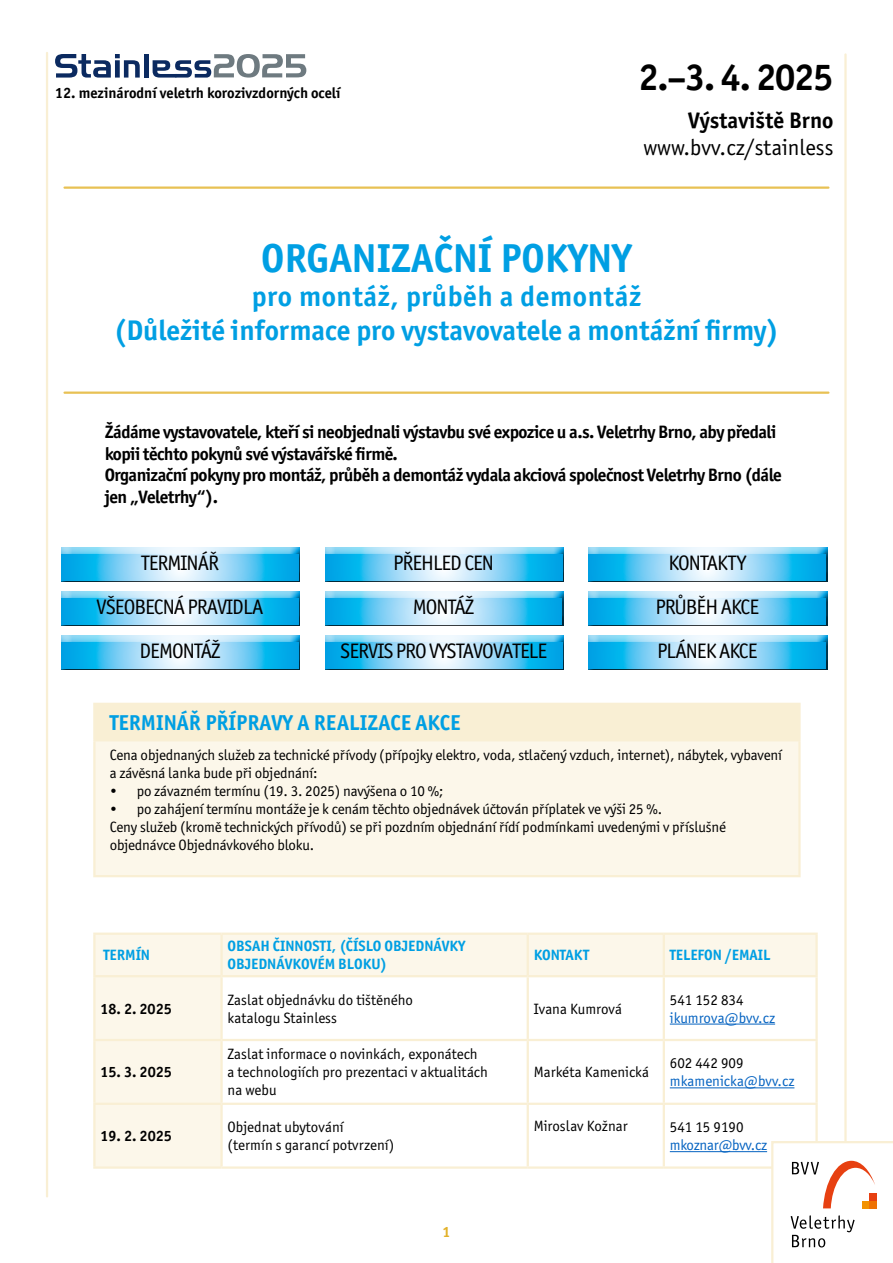
<style>
.page{position:relative;width:893px;height:1263px;background:#fff}
.page>*{position:absolute;margin:0;border:0;box-sizing:border-box;transform-origin:0 0}
.t1{font:700 40.5px "Officina Sans ITC Pro";color:#009fe3}
.t2{font:700 37.5px "Officina Sans ITC Pro";color:#000}
.t3{font:700 28.5px/34.2px "Officina Sans ITC Pro";color:#009fe3;text-align:center}
.t4{font:22.5px "Officina Sans ITC Pro";color:#000}
.t5{font:700 22.5px "Officina Sans ITC Pro";color:#000}
.t6{font:700 21.6px "Officina Sans ITC Pro";color:#009fe3}
.t7{font:21px/44px "Officina Sans ITC Pro";letter-spacing:-.045em;color:#000;text-align:center}
.t8{font:700 18px/21.6px "Officina Sans ITC Pro";letter-spacing:-.03em;color:#000}
.t9{font:15px/18px "Officina Sans ITC Pro";letter-spacing:-.01em;color:#000}
.t10{font:700 15px/18px "Officina Sans ITC Pro";color:#009fe3}
.t11{font:700 15px "Officina Sans ITC Pro";color:#000}
.t12{font:15px "Officina Sans ITC Pro";color:#0563c1}
.t13{font:15px "Officina Sans ITC Pro";letter-spacing:-.02em;color:#0563c1}
.t14{font:700 15px "Officina Sans ITC Pro";color:#e2b129}
</style>
<div class="page">
<hr style="left:46px;top:53px;width:2px;height:1143px;background:#f9efd4">
<hr style="left:844px;top:54px;width:3px;height:1142px;background:#f9efd4">
<hr style="left:65px;top:391px;width:763px;height:3px;background:#e8c154">
<hr style="left:65px;top:186px;width:763px;height:3px;background:#e8c154">
<div style="left:94px;top:704px;width:705px;height:36px;background:#f9efd4"></div>
<div style="left:94px;top:740px;width:705px;height:136px;background:#fcf7ea"></div>
<hr style="left:93px;top:739px;width:708px;height:2px;background:#f9efd4">
<hr style="left:93px;top:703px;width:708px;height:2px;background:#f9efd4">
<hr style="left:93px;top:705px;width:2px;height:34px;background:#f9efd4">
<hr style="left:798px;top:705px;width:3px;height:34px;background:#f9efd4">
<hr style="left:93px;top:741px;width:2px;height:134px;background:#f9efd4">
<hr style="left:798px;top:741px;width:3px;height:134px;background:#f9efd4">
<hr style="left:93px;top:875px;width:708px;height:2px;background:#f9efd4">
<div style="left:55px;top:540px;width:256px;height:44px;background:#000;opacity:.75"></div>
<svg style="left:62px;top:555px;width:236px;height:25px"></svg>
<div style="left:319px;top:584px;width:255px;height:44px;background:#000;opacity:.75"></div>
<svg style="left:325px;top:598px;width:237px;height:26px"></svg>
<div style="left:50px;top:580px;width:259px;height:48px;background:#fff;opacity:.75"></div>
<div style="left:55px;top:584px;width:256px;height:44px;background:#000;opacity:.75"></div>
<svg style="left:62px;top:598px;width:236px;height:26px"></svg>
<div style="left:583px;top:628px;width:255px;height:44px;background:#000;opacity:.75"></div>
<svg style="left:589px;top:642px;width:237px;height:26px"></svg>
<div style="left:319px;top:540px;width:255px;height:44px;background:#000;opacity:.75"></div>
<svg style="left:325px;top:555px;width:237px;height:25px"></svg>
<div style="left:583px;top:584px;width:255px;height:44px;background:#000;opacity:.75"></div>
<svg style="left:589px;top:598px;width:237px;height:26px"></svg>
<div style="left:314px;top:624px;width:258px;height:48px;background:#fff;opacity:.75"></div>
<div style="left:319px;top:628px;width:255px;height:44px;background:#000;opacity:.75"></div>
<svg style="left:325px;top:642px;width:237px;height:26px"></svg>
<div style="left:583px;top:540px;width:255px;height:44px;background:#000;opacity:.75"></div>
<svg style="left:589px;top:555px;width:237px;height:25px"></svg>
<div style="left:50px;top:624px;width:259px;height:48px;background:#fff;opacity:.75"></div>
<div style="left:55px;top:628px;width:256px;height:44px;background:#000;opacity:.75"></div>
<svg style="left:62px;top:642px;width:236px;height:26px"></svg>
<svg style="left:95px;top:935px;width:720px;height:231px"></svg>
<hr style="left:93px;top:932px;width:129px;height:3px;background:#f9efd4">
<hr style="left:93px;top:935px;width:2px;height:40px;background:#f9efd4">
<hr style="left:222px;top:932px;width:306px;height:3px;background:#f9efd4">
<hr style="left:220px;top:935px;width:3px;height:40px;background:#f9efd4">
<hr style="left:528px;top:932px;width:136px;height:3px;background:#f9efd4">
<hr style="left:527px;top:935px;width:2px;height:40px;background:#f9efd4">
<hr style="left:664px;top:932px;width:154px;height:3px;background:#f9efd4">
<hr style="left:663px;top:935px;width:2px;height:40px;background:#f9efd4">
<hr style="left:815px;top:935px;width:3px;height:40px;background:#f9efd4">
<hr style="left:93px;top:975px;width:129px;height:2px;background:#f9efd4">
<hr style="left:93px;top:977px;width:2px;height:62px;background:#f9efd4">
<hr style="left:222px;top:975px;width:306px;height:2px;background:#f9efd4">
<hr style="left:220px;top:977px;width:3px;height:62px;background:#f9efd4">
<hr style="left:528px;top:975px;width:136px;height:2px;background:#f9efd4">
<hr style="left:527px;top:977px;width:2px;height:62px;background:#f9efd4">
<hr style="left:664px;top:975px;width:154px;height:2px;background:#f9efd4">
<hr style="left:663px;top:977px;width:2px;height:62px;background:#f9efd4">
<hr style="left:815px;top:977px;width:3px;height:62px;background:#f9efd4">
<hr style="left:93px;top:1039px;width:129px;height:2px;background:#f9efd4">
<hr style="left:93px;top:1041px;width:2px;height:62px;background:#f9efd4">
<hr style="left:222px;top:1039px;width:306px;height:2px;background:#f9efd4">
<hr style="left:220px;top:1041px;width:3px;height:62px;background:#f9efd4">
<hr style="left:528px;top:1039px;width:136px;height:2px;background:#f9efd4">
<hr style="left:527px;top:1041px;width:2px;height:62px;background:#f9efd4">
<hr style="left:664px;top:1039px;width:154px;height:2px;background:#f9efd4">
<hr style="left:663px;top:1041px;width:2px;height:62px;background:#f9efd4">
<hr style="left:815px;top:1041px;width:3px;height:62px;background:#f9efd4">
<hr style="left:93px;top:1103px;width:129px;height:2px;background:#f9efd4">
<hr style="left:93px;top:1105px;width:2px;height:61px;background:#f9efd4">
<hr style="left:222px;top:1103px;width:306px;height:2px;background:#f9efd4">
<hr style="left:220px;top:1105px;width:3px;height:61px;background:#f9efd4">
<hr style="left:528px;top:1103px;width:136px;height:2px;background:#f9efd4">
<hr style="left:527px;top:1105px;width:2px;height:61px;background:#f9efd4">
<hr style="left:664px;top:1103px;width:154px;height:2px;background:#f9efd4">
<hr style="left:663px;top:1105px;width:2px;height:61px;background:#f9efd4">
<hr style="left:815px;top:1105px;width:3px;height:61px;background:#f9efd4">
<hr style="left:93px;top:1166px;width:129px;height:3px;background:#f9efd4">
<hr style="left:222px;top:1166px;width:306px;height:3px;background:#f9efd4">
<hr style="left:528px;top:1166px;width:136px;height:3px;background:#f9efd4">
<hr style="left:664px;top:1166px;width:154px;height:3px;background:#f9efd4">
<hr style="left:670px;top:1024px;width:105px;height:1px;background:#0563c1">
<hr style="left:670px;top:1087px;width:124px;height:1px;background:#0563c1">
<hr style="left:670px;top:1151px;width:97px;height:1px;background:#0563c1">
<svg style="left:771px;top:1141px;width:122px;height:122px"></svg>
<svg style="left:55px;top:54px;width:85px;height:24px"></svg>
<div style="left:144px;top:54px;width:5px;height:24px;background:#0b2a60"></div>
<svg style="left:153px;top:54px;width:153px;height:24px"></svg>
<p class="t11" style="left:55px;top:84px;width:287px">12. mezinárodní veletrh korozivzdorných ocelí</p>
<h2 class="t2" style="left:638px;top:54px;width:196px">2.–3. 4. 2025</h2>
<h3 class="t5" style="left:688px;top:106px;width:147px">Výstaviště Brno</h3>
<h3 class="t4" style="left:643px;top:134px;width:191px">www.bvv.cz/stainless</h3>
<h1 class="t1" style="left:261px;top:233px;width:372px">ORGANIZAČNÍ POKYNY</h1>
<h3 class="t3" style="left:114px;top:279px;width:667px">pro montáž, průběh a demontáž<br>(Důležité informace pro vystavovatele a montážní firmy)</h3>
<p class="t8" style="left:105px;top:421px;width:679px">Žádáme vystavovatele, kteří si neobjednali výstavbu své expozice u a.s. Veletrhy Brno, aby předali kopii těchto pokynů své výstavářské firmě.<br>Organizační pokyny pro montáž, průběh a demontáž vydala akciová společnost Veletrhy Brno (dále jen „Veletrhy“).</p>
<h3 class="t7" style="left:97px;top:541px;width:168px">TERMINÁŘ<br>VŠEOBECNÁ PRAVIDLA</h3>
<h3 class="t7" style="left:140px;top:628px;width:82px">DEMONTÁŽ</h3>
<h3 class="t7" style="left:393px;top:541px;width:102px">PŘEHLED CEN</h3>
<h3 class="t7" style="left:413px;top:585px;width:63px">MONTÁŽ</h3>
<h3 class="t7" style="left:340px;top:628px;width:208px">SERVIS PRO VYSTAVOVATELE</h3>
<h3 class="t7" style="left:669px;top:541px;width:79px">KONTAKTY</h3>
<h3 class="t7" style="left:655px;top:585px;width:105px">PRŮBĚH AKCE</h3>
<h3 class="t7" style="left:657px;top:628px;width:102px">PLÁNEK AKCE</h3>
<h3 class="t6" style="left:110px;top:709px;width:352px">TERMINÁŘ PŘÍPRAVY A REALIZACE AKCE</h3>
<p class="t9" style="left:110px;top:745px;width:674px">Cena objednaných služeb za technické přívody (přípojky elektro, voda, stlačený vzduch, internet), nábytek, vybavení a závěsná lanka bude při objednání:</p>
<p class="t9" style="left:110px;top:781px;width:335px">• po závazném termínu (19. 3. 2025) navýšena o 10 %;</p>
<p class="t9" style="left:110px;top:799px;width:618px">• po zahájení termínu montáže je k cenám těchto objednávek účtován příplatek ve výši 25 %.<br>Ceny služeb (kromě technických přívodů) se při pozdním objednání řídí podmínkami uvedenými v příslušné objednávce Objednávkového bloku.</p>
<p class="t10" style="left:103px;top:946px;width:48px">TERMÍN</p>
<p class="t10" style="left:228px;top:937px;width:239px">OBSAH ČINNOSTI, (ČÍSLO OBJEDNÁVKY<br>OBJEDNÁVKOVÉM BLOKU)</p>
<p class="t10" style="left:534px;top:946px;width:57px">KONTAKT</p>
<p class="t10" style="left:670px;top:946px;width:102px">TELEFON /EMAIL</p>
<p class="t11" style="left:100px;top:999px;width:73px">18. 2. 2025</p>
<p class="t9" style="left:228px;top:990px;width:187px">Zaslat objednávku do tištěného katalogu Stainless</p>
<p class="t9" style="left:534px;top:999px;width:90px">Ivana Kumrová</p>
<p class="t11" style="left:100px;top:1063px;width:73px">15. 3. 2025</p>
<p class="t9" style="left:228px;top:1045px;width:262px">Zaslat informace o novinkách, exponátech a technologiích pro prezentaci v aktualitách na webu</p>
<p class="t9" style="left:534px;top:1063px;width:117px">Markéta Kamenická</p>
<p class="t9" style="left:670px;top:990px;width:75px">541 152 834</p>
<p class="t12" style="left:670px;top:1009px;width:107px">ikumrova@bvv.cz</p>
<p class="t9" style="left:670px;top:1054px;width:75px">602 442 909</p>
<p class="t12" style="left:670px;top:1072px;width:126px">mkamenicka@bvv.cz</p>
<p class="t11" style="left:100px;top:1127px;width:73px">19. 2. 2025</p>
<p class="t9" style="left:228px;top:1118px;width:168px">Objednat ubytování<br>(termín s garancí potvrzení)</p>
<p class="t9" style="left:534px;top:1117px;width:95px">Miroslav Kožnar</p>
<p class="t9" style="left:670px;top:1118px;width:75px">541 15 9190</p>
<p class="t13" style="left:670px;top:1136px;width:99px">mkoznar@bvv.cz</p>
<p class="t14" style="left:442px;top:1222px;width:10px">1</p>
</div>
